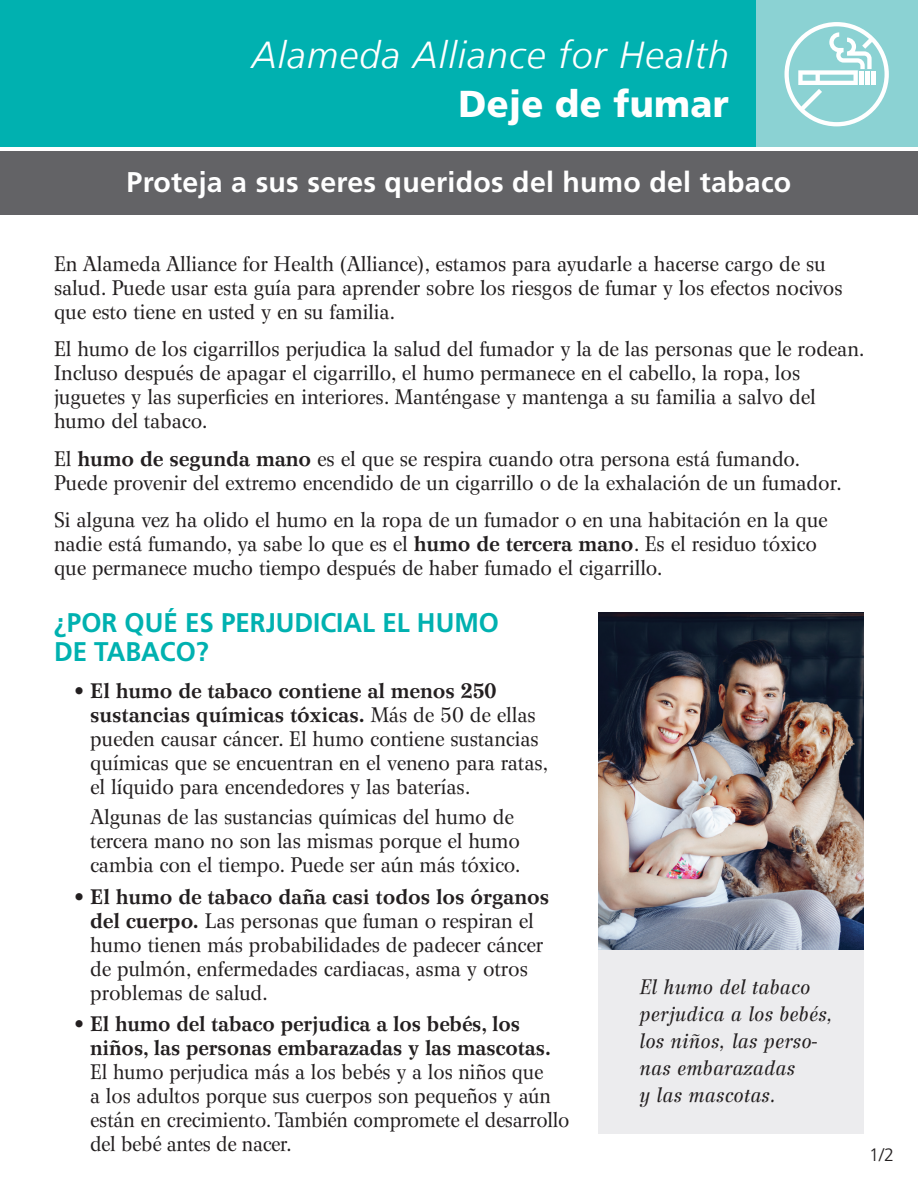
<style>
.page{position:relative;width:918px;height:1188px;background:#fff}
.page>*{position:absolute;margin:0;border:0;box-sizing:border-box;transform-origin:0 0}
.t1{font:italic 300 37.5px/49.5px "Frutiger LT Com";letter-spacing:.03em;color:#fff;text-align:right}
.t2{font:700 36px "Frutiger LT Std";color:#fff}
.t3{font:700 28.5px "Frutiger LT Std";letter-spacing:.01em;color:#fff}
.Body_Text{font:700 27px/28.5px "Frutiger LT Std";color:#00b1b0;scale:.96 1}
.Body_Text-2{font:21px/24px "Wilke LT Std";color:#231f20;scale:.96 1}
.t4{font:italic 21px/27px "Wilke LT Std";color:#231f20}
.t5{font:300 18px "Frutiger LT Std";color:#231f20}
.s1{font-weight:900;font-style:normal}
.s2{font-weight:700}
</style>
<div class="page">
<div style="left:598px;top:919px;width:266px;height:215px;background:#ececee"></div>
<div style="left:756px;top:0;width:162px;height:147px;background:#8bd2d3"></div>
<div style="left:0;top:0;width:756px;height:147px;background:#00b1b0"></div>
<div style="left:0;top:152px;width:918px;height:63px;background:#636366"></div>
<svg style="left:785px;top:22px;width:104px;height:104px"></svg>
<img style="left:598px;top:612px;width:266px;height:337px">
<p class="t1" style="left:252px;top:30px;width:479px">Alameda Alliance for Health<br><span class="s1">Deje de fumar</span></p>
<p class="t2" style="left:350px;top:163px;width:228px">Sueño seguro</p>
<p class="t3" style="left:127px;top:165px;width:666px">Proteja a sus seres queridos del humo del tabaco</p>
<p class="Body_Text-2" style="left:54px;top:252px;width:823px">En Alameda Alliance for Health (Alliance), estamos para ayudarle a hacerse cargo de su salud. Puede usar esta guía para aprender sobre los riesgos de fumar y los efectos nocivos que esto tiene en usted y en su familia.</p>
<p class="Body_Text-2" style="left:54px;top:337px;width:846px">El humo de los cigarrillos perjudica la salud del fumador y la de las personas que le rodean.<br>Incluso después de apagar el cigarrillo, el humo permanece en el cabello, la ropa, los juguetes y las superficies en interiores. Manténgase y mantenga a su familia a salvo del humo del tabaco.</p>
<p class="Body_Text-2" style="left:54px;top:447px;width:822px">El <span class="s2">humo de segunda mano</span> es el que se respira cuando otra persona está fumando.<br>Puede provenir del extremo encendido de un cigarrillo o de la exhalación de un fumador.</p>
<p class="Body_Text-2" style="left:54px;top:508px;width:807px">Si alguna vez ha olido el humo en la ropa de un fumador o en una habitación en la que nadie está fumando, ya sabe lo que es el <span class="s2">humo de tercera mano</span>. Es el residuo tóxico que permanece mucho tiempo después de haber fumado el cigarrillo.</p>
<p class="Body_Text" style="left:54px;top:609px;width:465px">¿POR QUÉ ES PERJUDICIAL EL HUMO<br>DE TABACO?</p>
<p class="Body_Text-2" style="left:90px;top:679px;width:479px;text-indent:-16px">• <span class="s2">El humo de tabaco contiene al menos 250 sustancias químicas tóxicas.</span> Más de 50 de ellas pueden causar cáncer. El humo contiene sustancias químicas que se encuentran en el veneno para ratas, el líquido para encendedores y las baterías.</p>
<p class="Body_Text-2" style="left:90px;top:805px;width:450px">Algunas de las sustancias químicas del humo de tercera mano no son las mismas porque el humo cambia con el tiempo. Puede ser aún más tóxico.</p>
<p class="Body_Text-2" style="left:90px;top:885px;width:480px;text-indent:-16px">• <span class="s2">El humo de tabaco daña casi todos los órganos del cuerpo.</span> Las personas que fuman o respiran el humo tienen más probabilidades de padecer cáncer de pulmón, enfermedades cardiacas, asma y otros problemas de salud.</p>
<p class="Body_Text-2" style="left:90px;top:1012px;width:501px;text-indent:-16px">• <span class="s2">El humo del tabaco perjudica a los bebés, los niños, las personas embarazadas y las mascotas.<br></span>El humo perjudica más a los bebés y a los niños que<br>a los adultos porque sus cuerpos son pequeños y aún están en crecimiento. También compromete el desarrollo del bebé antes de nacer.</p>
<p class="t4" style="left:640px;top:974px;width:195px">El humo del tabaco perjudica a los bebés, los niños, las perso&shy;nas embarazadas<br>y las mascotas.</p>
<p class="t5" style="left:869px;top:1145px;width:27px">1/2</p>
</div>
